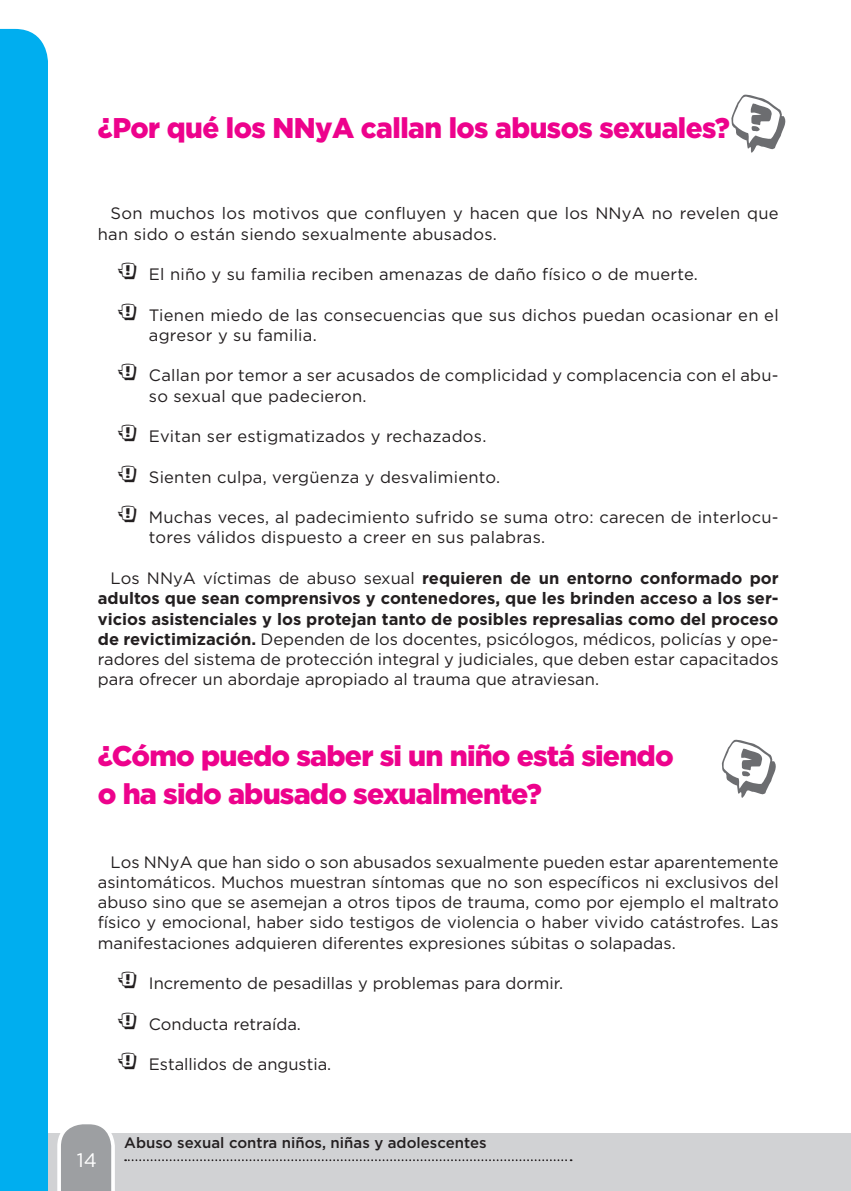
<style>
.page{position:relative;width:851px;height:1191px;background:#fff}
.page>*{position:absolute;margin:0;border:0;box-sizing:border-box;transform-origin:0 0}
.t1{font:900 28.5px/37.5px "Gotham";letter-spacing:-.03em;color:#ed028c}
.t2{font:19.5px "Gotham";color:#fff}
.t3{font:16.5px/20.2px "Gotham";letter-spacing:.015em;color:#231f20}
.t4{font:500 15px "Gotham";color:#231f20}
.s1{font-family:"Yodle";font-size:27px}
.s2{font-weight:700}
</style>
<div class="page">
<div style="left:0;top:1133px;width:850px;height:58px;background:#d1d2d4"></div>
<div style="left:0;top:29px;width:48px;height:1162px;background:#00aeef"></div>
<svg style="left:125px;top:1159px;width:446px;height:2px"></svg>
<svg style="left:57px;top:1124px;width:58px;height:67px;background:#aeb0b2"></svg>
<h1 class="t1" style="left:98px;top:109px;width:633px">¿Por qué los NNyA callan los abusos sexuales?</h1>
<p class="t3" style="left:98px;top:203px;width:682px;text-indent:13px">Son muchos los motivos que confluyen y hacen que los NNyA no revelen que han sido o están siendo sexualmente abusados.</p>
<p class="t3" style="left:114px;top:264px;width:585px"><span class="s1">S</span> El niño y su familia reciben amenazas de daño físico o de muerte.</p>
<p class="t3" style="left:149px;top:304px;width:631px;text-indent:-35px"><span class="s1">S</span> Tienen miedo de las consecuencias que sus dichos puedan ocasionar en el agresor y su familia.</p>
<p class="t3" style="left:149px;top:365px;width:631px;text-indent:-35px"><span class="s1">S</span> Callan por temor a ser acusados de complicidad y complacencia con el abu&shy;so sexual que padecieron.</p>
<p class="t3" style="left:114px;top:426px;width:373px"><span class="s1">S</span> Evitan ser estigmatizados y rechazados.</p>
<p class="t3" style="left:114px;top:466px;width:387px"><span class="s1">S</span> Sienten culpa, vergüenza y desvalimiento.</p>
<p class="t3" style="left:149px;top:507px;width:631px;text-indent:-35px"><span class="s1">S</span> Muchas veces, al padecimiento sufrido se suma otro: carecen de interlocu&shy;tores válidos dispuesto a creer en sus palabras.</p>
<p class="t3" style="left:98px;top:567px;width:682px;text-align:justify;text-indent:13px">Los NNyA víctimas de abuso sexual <span class="s2">requieren de un entorno conformado por adultos que sean comprensivos y contenedores, que les brinden acceso a los ser&shy;vicios asistenciales y los protejan tanto de posibles represalias como del proceso de revictimización.</span> Dependen de los docentes, psicólogos, médicos, policías y ope&shy;radores del sistema de protección integral y judiciales, que deben estar capacitados para ofrecer un abordaje apropiado al trauma que atraviesan.</p>
<h1 class="t1" style="left:98px;top:737px;width:577px">¿Cómo puedo saber si un niño está siendo o ha sido abusado sexualmente?</h1>
<p class="t3" style="left:98px;top:851px;width:682px;text-align:justify;text-indent:13px">Los NNyA que han sido o son abusados sexualmente pueden estar aparentemente asintomáticos. Muchos muestran síntomas que no son específicos ni exclusivos del abuso sino que se asemejan a otros tipos de trauma, como por ejemplo el maltrato físico y emocional, haber sido testigos de violencia o haber vivido catástrofes. Las manifestaciones adquieren diferentes expresiones súbitas o solapadas.</p>
<p class="t3" style="left:114px;top:972px;width:450px"><span class="s1">S</span> Incremento de pesadillas y problemas para dormir.</p>
<p class="t3" style="left:114px;top:1013px;width:188px"><span class="s1">S</span> Conducta retraída.</p>
<p class="t3" style="left:114px;top:1053px;width:218px"><span class="s1">S</span> Estallidos de angustia.</p>
<p class="t2" style="left:77px;top:1147px;width:22px">14</p>
<p class="t4" style="left:124px;top:1133px;width:364px">Abuso sexual contra niños, niñas y adolescentes</p>
</div>
